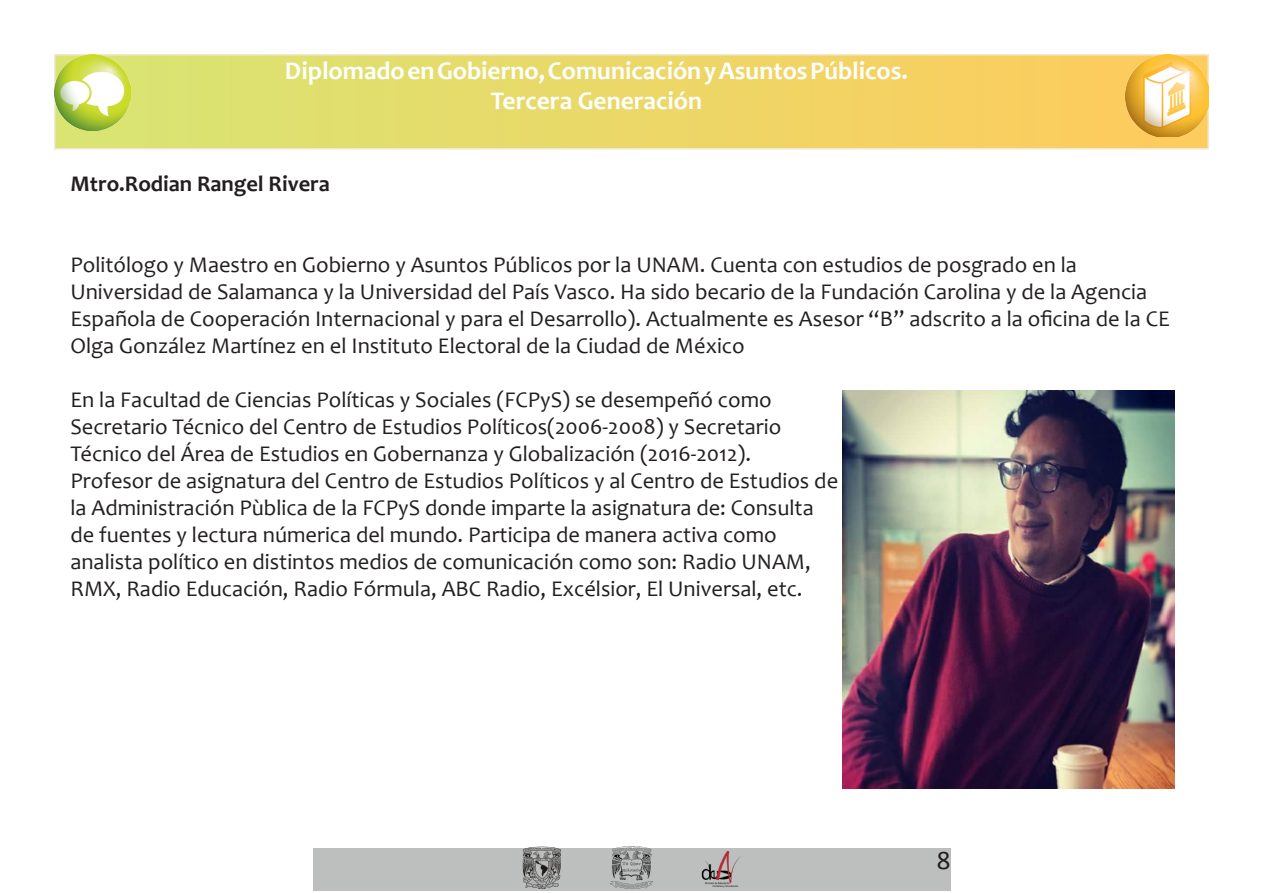
<style>
.page{position:relative;width:1263px;height:893px;background:#fff}
.page>*{position:absolute;margin:0;border:0;box-sizing:border-box;transform-origin:0 0}
.t1{font:27px "Calibri";color:#231f20}
.t2{font:700 25.5px "Candara";color:#fff}
.t3{font:22.5px/27px "Candara";color:#231f20}
.t4{font:700 22.5px "Candara";color:#231f20}
</style>
<div class="page">
<div style="left:55px;top:55px;width:1153px;height:94px;background:linear-gradient(to right,#d7e573,#ffca5c)"></div>
<div style="left:54px;top:54px;width:1155px;height:96px;border:2px solid #f1e9d2"></div>
<img style="left:54px;top:54px;width:76px;height:76px">
<img style="left:1125px;top:54px;width:84px;height:82px">
<div style="left:313px;top:848px;width:637px;height:43px;background:#bdbfbf"></div>
<img style="left:701px;top:851px;width:40px;height:37px">
<img style="left:522px;top:846px;width:39px;height:43px">
<img style="left:610px;top:846px;width:43px;height:43px">
<img style="left:843px;top:390px;width:332px;height:398px">
<p class="t2" style="left:285px;top:55px;width:624px">Diplomado en Gobierno, Comunicación y Asuntos Públicos.</p>
<p class="t2" style="left:491px;top:85px;width:213px">Tercera Generación</p>
<p class="t4" style="left:70px;top:169px;width:261px">Mtro.Rodian Rangel Rivera</p>
<p class="t3" style="left:70px;top:251px;width:1101px">Politólogo y Maestro en Gobierno y Asuntos Públicos por la UNAM. Cuenta con estudios de posgrado en la Universidad de Salamanca y la Universidad del País Vasco. Ha sido becario de la Fundación Carolina y de la Agencia Española de Cooperación Internacional y para el Desarrollo). Actualmente es Asesor “B” adscrito a la oficina de la CE Olga González Martínez en el Instituto Electoral de la Ciudad de México</p>
<p class="t3" style="left:70px;top:386px;width:703px">En la Facultad de Ciencias Políticas y Sociales (FCPyS) se desempeñó como</p>
<p class="t3" style="left:70px;top:413px;width:712px">Secretario Técnico del Centro de Estudios Políticos(2006-2008) y Secretario</p>
<p class="t3" style="left:70px;top:440px;width:682px">Técnico del Área de Estudios en Gobernanza y Globalización (2016-2012).</p>
<p class="t3" style="left:70px;top:467px;width:769px">Profesor de asignatura del Centro de Estudios Políticos y al Centro de Estudios de</p>
<p class="t3" style="left:70px;top:494px;width:745px">la Administración Pùblica de la FCPyS donde imparte la asignatura de: Consulta</p>
<p class="t3" style="left:70px;top:521px;width:708px">de fuentes y lectura númerica del mundo. Participa de manera activa como</p>
<p class="t3" style="left:70px;top:548px;width:742px">analista político en distintos medios de comunicación como son: Radio UNAM,</p>
<p class="t3" style="left:70px;top:575px;width:734px">RMX, Radio Educación, Radio Fórmula, ABC Radio, Excélsior, El Universal, etc.</p>
<p class="t1" style="left:937px;top:842px;width:15px">8</p>
</div>
